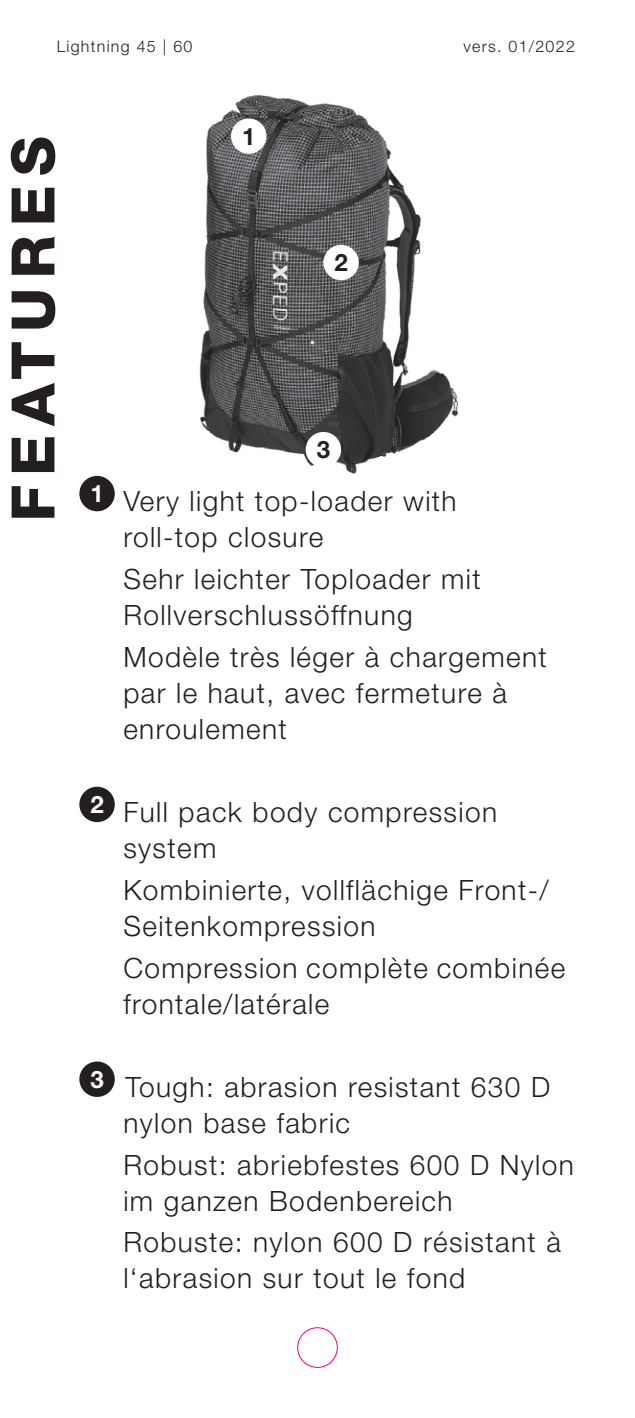
<style>
.page{position:relative;width:635px;height:1418px;background:#fff}
.page>*{position:absolute;margin:0;border:0;box-sizing:border-box;transform-origin:0 0}
.Titel_vertical{font:800 60px "Helvetica Neue LT";letter-spacing:.15em;color:#231f20}
.Bulletpoints_Numerie{font:300 28px/36px "Helvetica Neue LT";letter-spacing:.05em;color:#231f20}
.t1{font:700 24px "Helvetica Neue LT";color:#fff}
.t2{font:700 24px "Helvetica Neue LT";color:#231f20}
.t3{font:300 16px "Helvetica Neue LT";letter-spacing:.08em;color:#231f20}
</style>
<div class="page">
<img style="left:199px;top:95px;width:260px;height:379px">
<div style="left:79px;top:476px;width:36px;height:35px;background:#231f20;border-radius:50%"></div>
<div style="left:79px;top:786px;width:36px;height:36px;background:#231f20;border-radius:50%"></div>
<div style="left:79px;top:1061px;width:36px;height:35px;background:#231f20;border-radius:50%"></div>
<div style="left:231px;top:118px;width:35px;height:36px;background:#fff;border-radius:50%"></div>
<div style="left:306px;top:432px;width:35px;height:35px;background:#fff;border-radius:50%"></div>
<div style="left:323px;top:245px;width:36px;height:35px;background:#fff;border-radius:50%"></div>
<div style="left:297px;top:1327px;width:41px;height:40px;border:1px solid #ed028c;border-radius:50%"></div>
<p class="t3" style="left:57px;top:37px;width:137px">Lightning 45 | 60</p>
<p class="t3" style="left:463px;top:37px;width:113px">vers. 01/2022</p>
<p class="Titel_vertical" style="left:-3px;top:521px;width:387px;rotate:-90deg">FEATURES</p>
<p class="t2" style="left:242px;top:121px;width:15px">1</p>
<p class="t2" style="left:334px;top:248px;width:15px">2</p>
<p class="t2" style="left:317px;top:435px;width:15px">3</p>
<p class="t1" style="left:90px;top:479px;width:15px">1</p>
<p class="Bulletpoints_Numerie" style="left:123px;top:483px;width:335px">Very light top-loader with roll-top closure</p>
<p class="Bulletpoints_Numerie" style="left:123px;top:560px;width:359px">Sehr leichter Toploader mit<br>Rollverschlussöffnung</p>
<p class="Bulletpoints_Numerie" style="left:123px;top:638px;width:425px">Modèle très léger à chargement par le haut, avec fermeture à enroulement</p>
<p class="t1" style="left:90px;top:789px;width:15px">2</p>
<p class="Bulletpoints_Numerie" style="left:123px;top:793px;width:375px">Full pack body compression system</p>
<p class="Bulletpoints_Numerie" style="left:123px;top:871px;width:427px">Kombinierte, vollflächige Front-/<br>Seitenkompression</p>
<p class="Bulletpoints_Numerie" style="left:123px;top:949px;width:443px">Compression complète combinée frontale/latérale</p>
<p class="t1" style="left:90px;top:1064px;width:15px">3</p>
<p class="Bulletpoints_Numerie" style="left:123px;top:1068px;width:428px">Tough: abrasion resistant 630 D nylon base fabric</p>
<p class="Bulletpoints_Numerie" style="left:123px;top:1146px;width:452px">Robust: abriebfestes 600 D Nylon im ganzen Bodenbereich</p>
<p class="Bulletpoints_Numerie" style="left:123px;top:1223px;width:439px">Robuste: nylon 600 D résistant à l‘abrasion sur tout le fond</p>
</div>
